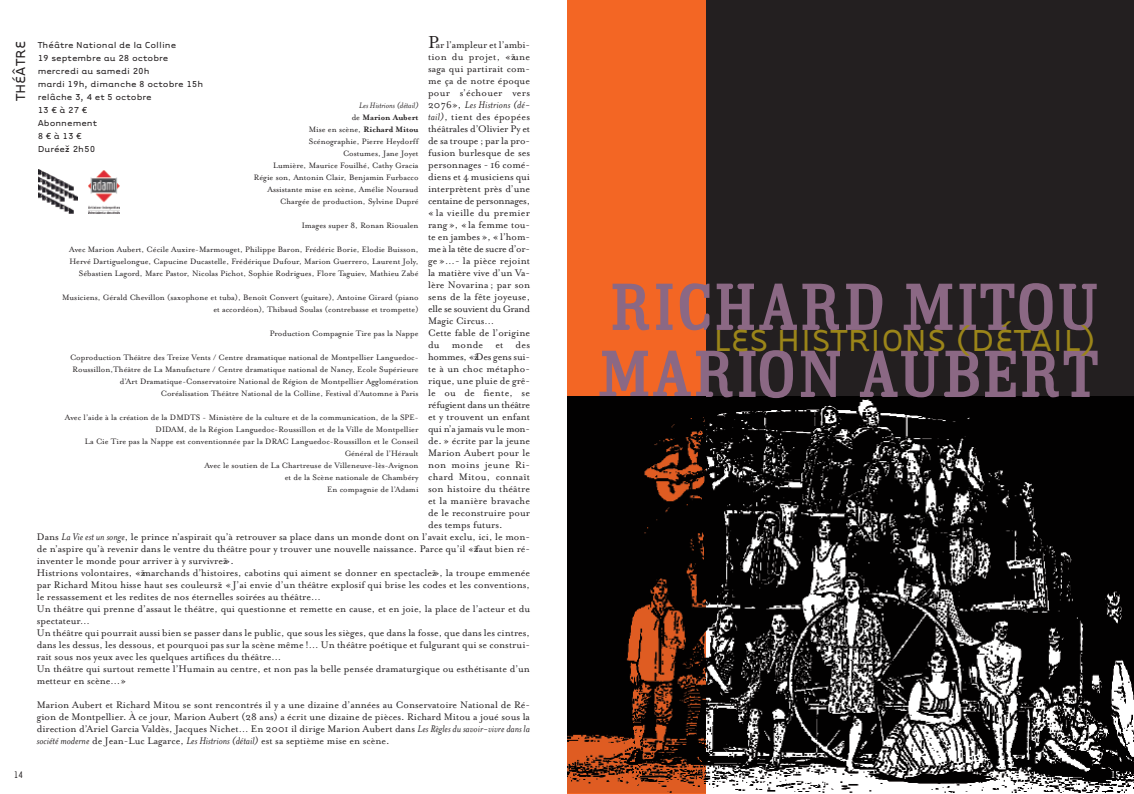
<style>
.page{position:relative;width:1134px;height:794px;background:#fff}
.page>*{position:absolute;margin:0;border:0;box-sizing:border-box;transform-origin:0 0}
.t1{font:63px/67px "Calvino Heavy Hand";letter-spacing:-.005em;color:#8b6884}
.t2{font:35px "Tarzana Wide";color:#9b8519}
.t3{font:15px "Tarzana Wide";color:#231f20}
.t4{font:11px/12px "Mrs Eaves Roman";color:#231f20;text-align:justify}
.t5{font:11px "Mrs Eaves Roman";letter-spacing:-.025em;color:#231f20}
.t6{font:11px "Mrs Eaves Roman";letter-spacing:.025em;color:#231f20}
.t7{font:11px "Mrs Eaves Roman";letter-spacing:-.02em;color:#231f20}
.t8{font:11px "Mrs Eaves Roman";letter-spacing:.02em;color:#231f20}
.t9{font:italic 11px "Mrs Eaves";letter-spacing:.015em;color:#231f20}
.t10{font:11px "Tarzana Narrow";color:#231f20}
.t11{font:11px "Tarzana Narrow";color:#fff}
.t12{font:10px/13px "Tarzana Wide";color:#231f20}
.t13{font:9px/12px "Mrs Eaves Roman";color:#231f20;text-align:right}
.t14{font:italic 9px/12px "Mrs Eaves";color:#231f20;text-align:right}
.s1{font-size:20px}
.s2{font-family:"Mrs Eaves Roman";font-style:normal}
.s3{font-family:"Mrs Eaves";font-style:italic}
.s4{font-weight:700;font-style:normal}
.s5{font-family:"Mrs Eaves";font-weight:700}
</style>
<div class="page">
<div style="left:567px;top:0;width:567px;height:422px;background:#231f20"></div>
<img style="left:706px;top:397px;width:428px;height:395px">
<div style="left:567px;top:0;width:139px;height:397px;background:#f36624"></div>
<img style="left:39px;top:169px;width:39px;height:45px">
<img style="left:88px;top:170px;width:32px;height:43px">
<svg style="left:567px;top:397px;width:139px;height:397px;background:#2e1308"></svg>
<h3 class="t3" style="left:11px;top:101px;width:62px;rotate:-90deg">THÉÂTRE</h3>
<p class="t4" style="left:428px;top:38px;width:104px"><span class="s1">P</span>ar l’ampleur et l’ambi&shy;tion du projet, «žune saga qui partirait com&shy;me ça de notre époque pour s’échouer vers</p>
<p class="t9" style="left:428px;top:98px;width:104px"><span class="s2">2076»,</span> Les Histrions (dé-</p>
<p class="t6" style="left:428px;top:110px;width:104px"><span class="s3">tail)</span>, tient des épopées</p>
<p class="t4" style="left:428px;top:122px;width:104px">théâtrales d’Olivier Py et</p>
<p class="t4" style="left:428px;top:134px;width:104px">de sa troupe ; par la pro-</p>
<p class="t4" style="left:428px;top:146px;width:104px">fusion burlesque de ses</p>
<p class="t4" style="left:428px;top:158px;width:104px">personnages - 16 comé-</p>
<p class="t4" style="left:428px;top:170px;width:104px">diens et 4 musiciens qui</p>
<p class="t4" style="left:428px;top:182px;width:104px">interprètent près d’une</p>
<p class="t5" style="left:428px;top:194px;width:104px">centaine de personnages,</p>
<p class="t8" style="left:428px;top:206px;width:104px">« la vieille du premier</p>
<p class="t4" style="left:428px;top:218px;width:104px">rang », « la femme tou-</p>
<p class="t4" style="left:428px;top:230px;width:104px">te en jambes », « l’hom-</p>
<p class="t5" style="left:428px;top:242px;width:104px">me à la tête de sucre d’or-</p>
<p class="t4" style="left:428px;top:254px;width:104px">ge »…- la pièce rejoint</p>
<p class="t4" style="left:428px;top:266px;width:104px">la matière vive d’un Va-</p>
<p class="t4" style="left:428px;top:278px;width:104px">lère Novarina ; par son</p>
<p class="t4" style="left:428px;top:290px;width:104px">sens de la fête joyeuse,</p>
<p class="t5" style="left:428px;top:302px;width:104px">elle se souvient du Grand</p>
<p class="t4" style="left:428px;top:314px;width:68px">Magic Circus…</p>
<p class="t4" style="left:428px;top:326px;width:104px">Cette fable de l’origine</p>
<p class="t6" style="left:428px;top:338px;width:104px">du monde et des</p>
<p class="t7" style="left:428px;top:350px;width:104px">hommes, «žDes gens sui-</p>
<p class="t4" style="left:428px;top:362px;width:104px">te à un choc métapho-</p>
<p class="t4" style="left:428px;top:374px;width:104px">rique, une pluie de grê-</p>
<p class="t6" style="left:428px;top:386px;width:104px">le ou de fiente, se</p>
<p class="t5" style="left:428px;top:398px;width:104px">réfugient dans un théâtre</p>
<p class="t4" style="left:428px;top:410px;width:104px">et y trouvent un enfant</p>
<p class="t7" style="left:428px;top:422px;width:104px">qui n’a jamais vu le mon-</p>
<p class="t4" style="left:428px;top:434px;width:104px">de. » écrite par la jeune</p>
<p class="t4" style="left:428px;top:446px;width:104px">Marion Aubert pour le</p>
<p class="t6" style="left:428px;top:458px;width:104px">non moins jeune Ri-</p>
<p class="t6" style="left:428px;top:470px;width:104px">chard Mitou, connaît</p>
<p class="t4" style="left:428px;top:482px;width:104px">son histoire du théâtre</p>
<p class="t8" style="left:428px;top:494px;width:104px">et la manière bravache</p>
<p class="t4" style="left:428px;top:506px;width:104px">de le reconstruire pour</p>
<p class="t4" style="left:428px;top:518px;width:76px">des temps futurs.</p>
<p class="t4" style="left:37px;top:530px;width:495px">Dans <span class="s3">La Vie est un songe</span>, le prince n’aspirait qu’à retrouver sa place dans un monde dont on l’avait exclu, ici, le mon-</p>
<p class="t4" style="left:37px;top:542px;width:495px">de n’aspire qu’à revenir dans le ventre du théâtre pour y trouver une nouvelle naissance. Parce qu’il «žfaut bien ré-</p>
<p class="t4" style="left:37px;top:554px;width:198px">inventer le monde pour arriver à y survivrež».</p>
<p class="t4" style="left:37px;top:566px;width:495px">Histrions volontaires, «žmarchands d’histoires, cabotins qui aiment se donner en spectaclež», la troupe emmenée</p>
<p class="t4" style="left:37px;top:578px;width:495px">par Richard Mitou hisse haut ses couleursž: « J’ai envie d’un théâtre explosif qui brise les codes et les conventions,</p>
<p class="t4" style="left:37px;top:590px;width:286px">le ressassement et les redites de nos éternelles soirées au théâtre…</p>
<p class="t4" style="left:37px;top:602px;width:495px">Un théâtre qui prenne d’assaut le théâtre, qui questionne et remette en cause, et en joie, la place de l’acteur et du</p>
<p class="t4" style="left:37px;top:614px;width:55px">spectateur…</p>
<p class="t4" style="left:37px;top:626px;width:495px">Un théâtre qui pourrait aussi bien se passer dans le public, que sous les sièges, que dans la fosse, que dans les cintres,</p>
<p class="t4" style="left:37px;top:638px;width:495px">dans les dessus, les dessous, et pourquoi pas sur la scène même !… Un théâtre poétique et fulgurant qui se construi-</p>
<p class="t4" style="left:37px;top:650px;width:246px">rait sous nos yeux avec les quelques artifices du théâtre…</p>
<p class="t4" style="left:37px;top:662px;width:495px">Un théâtre qui surtout remette l’Humain au centre, et non pas la belle pensée dramaturgique ou esthétisante d’un</p>
<p class="t4" style="left:37px;top:674px;width:91px">metteur en scène…»</p>
<p class="t4" style="left:37px;top:698px;width:495px">Marion Aubert et Richard Mitou se sont rencontrés il y a une dizaine d’années au Conservatoire National de Ré&shy;gion de Montpellier. À ce jour, Marion Aubert (28 ans) a écrit une dizaine de pièces. Richard Mitou a joué sous la direction d’Ariel Garcia Valdès, Jacques Nichet… En 2001 il dirige Marion Aubert dans <span class="s3">Les Règles du savoir-vivre dans la société moderne</span> de Jean-Luc Lagarce, <span class="s3">Les Histrions (détail)</span> est sa septième mise en scène.</p>
<p class="t12" style="left:38px;top:38px;width:167px">Théâtre National de la Colline<br>19 septembre au 28 octobre mercredi au samedi 20h<br>mardi 19h, dimanche 8 octobre 15h relâche 3, 4 et 5 octobre<br>13¤à27¤<br>Abonnement<br>8¤à13¤<br>Duréež: 2h50</p>
<p class="t14" style="left:352px;top:99px;width:68px">Les Histrions (détail) <span class="s2">de</span> <span class="s4">Marion Aubert</span></p>
<p class="t13" style="left:254px;top:123px;width:166px">Mise en scène, <span class="s5">Richard Mitou<br></span>Scénographie, Pierre Heydorff<br>Costumes, Jane Joyet<br>Lumière, Maurice Fouilhé, Cathy Gracia Régie son, Antonin Clair, Benjamin Furbacco Assistante mise en scène, Amélie Nouraud Chargée de production, Sylvine Dupré</p>
<p class="t13" style="left:302px;top:219px;width:118px">Images super 8, Ronan Rioualen</p>
<p class="t13" style="left:69px;top:243px;width:351px">Avec Marion Aubert, Cécile Auxire-Marmouget, Philippe Baron, Frédéric Borie, Elodie Buisson,<br>Hervé Dartiguelongue, Capucine Ducastelle, Frédérique Dufour, Marion Guerrero, Laurent Joly,<br>Sébastien Lagord, Marc Pastor, Nicolas Pichot, Sophie Rodrigues, Flore Taguiev, Mathieu Zabé</p>
<p class="t13" style="left:62px;top:291px;width:358px">Musiciens, Gérald Chevillon (saxophone et tuba), Benoît Convert (guitare), Antoine Girard (piano et accordéon), Thibaud Soulas (contrebasse et trompette)</p>
<p class="t13" style="left:270px;top:327px;width:150px">Production Compagnie Tire pas la Nappe</p>
<p class="t13" style="left:70px;top:351px;width:350px">Coproduction Théâtre des Treize Vents / Centre dramatique national de Montpellier Languedoc-Roussillon,Théâtre de La Manufacture / Centre dramatique national de Nancy, Ecole Supérieure d’Art Dramatique-Conservatoire National de Région de Montpellier Agglomération Coréalisation Théâtre National de la Colline, Festival d’Automne à Paris</p>
<p class="t13" style="left:65px;top:411px;width:355px">Avec l’aide à la création de la DMDTS - Ministère de la culture et de la communication, de la SPE-DIDAM, de la Région Languedoc-Roussillon et de la Ville de Montpellier<br>La Cie Tire pas la Nappe est conventionnée par la DRAC Languedoc-Roussillon et le Conseil Général de l’Hérault<br>Avec le soutien de La Chartreuse de Villeneuve-lès-Avignon<br>et de la Scène nationale de Chambéry<br>En compagnie de l’Adami</p>
<p class="t10" style="left:14px;top:768px;width:11px">14</p>
<h1 class="t1" style="left:601px;top:281px;width:504px">RICHARD MITOU<br>MARION AUBERT</h1>
<h2 class="t2" style="left:713px;top:318px;width:385px">LES HISTRIONS (DÉTAIL)</h2>
<p class="t11" style="left:1111px;top:768px;width:11px">15</p>
</div>
